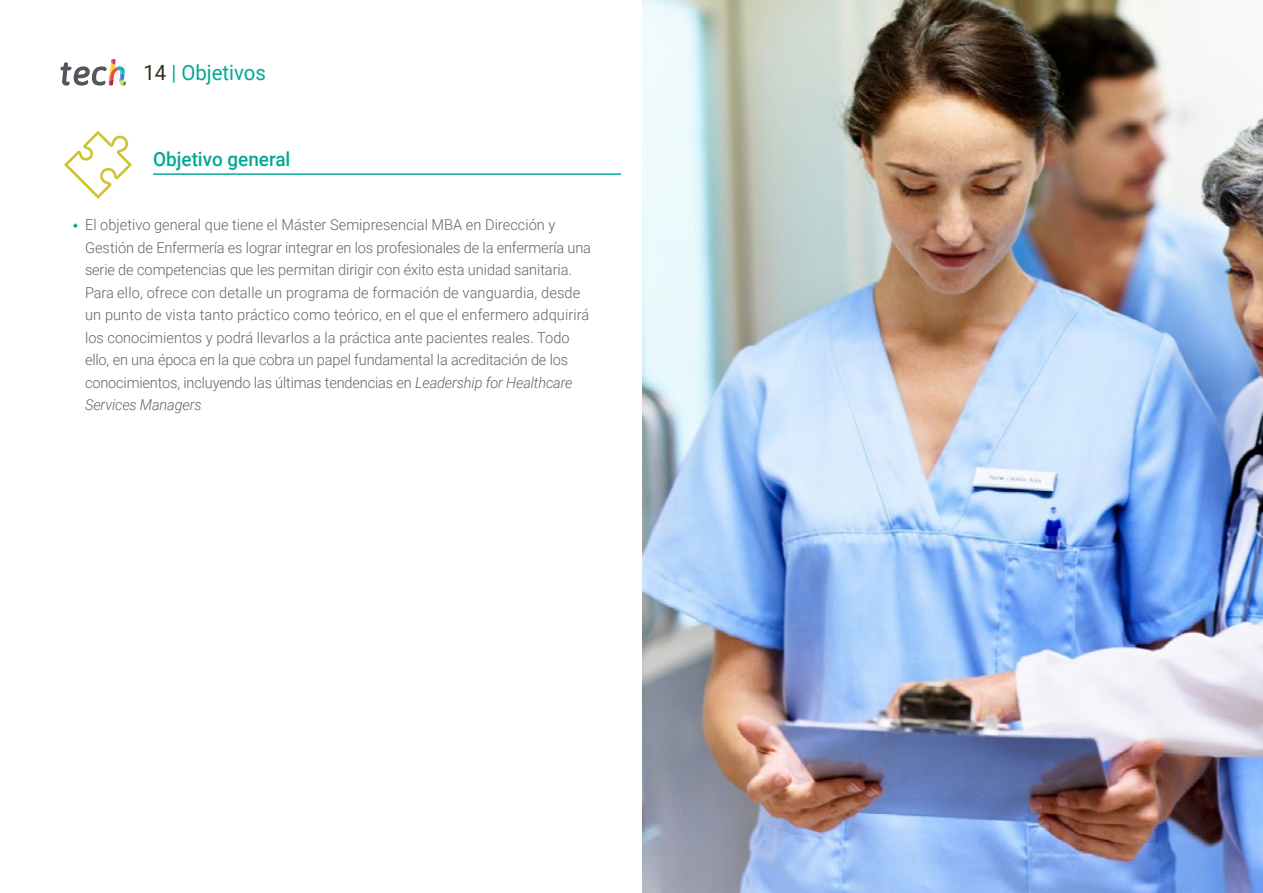
<style>
.page{position:relative;width:1263px;height:893px;background:#fff}
.page>*{position:absolute;margin:0;border:0;box-sizing:border-box;transform-origin:0 0}
.t1{font:21px "Roboto";color:#00a996}
.t2{font:500 19.5px "Roboto";color:#00a996}
.t3{font:300 15px/22.5px "Roboto";letter-spacing:-.005em;color:#61646a}
.s1{color:#312e20}
.s2{font-style:italic}
</style>
<div class="page">
<hr style="left:153px;top:174px;width:468px;height:1px;background:#00a996">
<svg style="left:64px;top:131px;width:68px;height:68px"></svg>
<svg style="left:61px;top:59px;width:65px;height:27px"></svg>
<img style="left:642px;top:0;width:621px;height:893px">
<h1 class="t1" style="left:144px;top:57px;width:124px"><span class="s1">14</span> | Objetivos</h1>
<h2 class="t2" style="left:153px;top:145px;width:139px">Objetivo general</h2>
<p class="t3" style="left:85px;top:213px;width:507px">El objetivo general que tiene el Máster Semipresencial MBA en Dirección y Gestión de Enfermería es lograr integrar en los profesionales de la enfermería una serie de competencias que les permitan dirigir con éxito esta unidad sanitaria.<br>Para ello, ofrece con detalle un programa de formación de vanguardia, desde un punto de vista tanto práctico como teórico, en el que el enfermero adquirirá los conocimientos y podrá llevarlos a la práctica ante pacientes reales. Todo ello, en una época en la que cobra un papel fundamental la acreditación de los conocimientos, incluyendo las últimas tendencias en <span class="s2">Leadership for Healthcare Services Managers</span></p>
</div>
